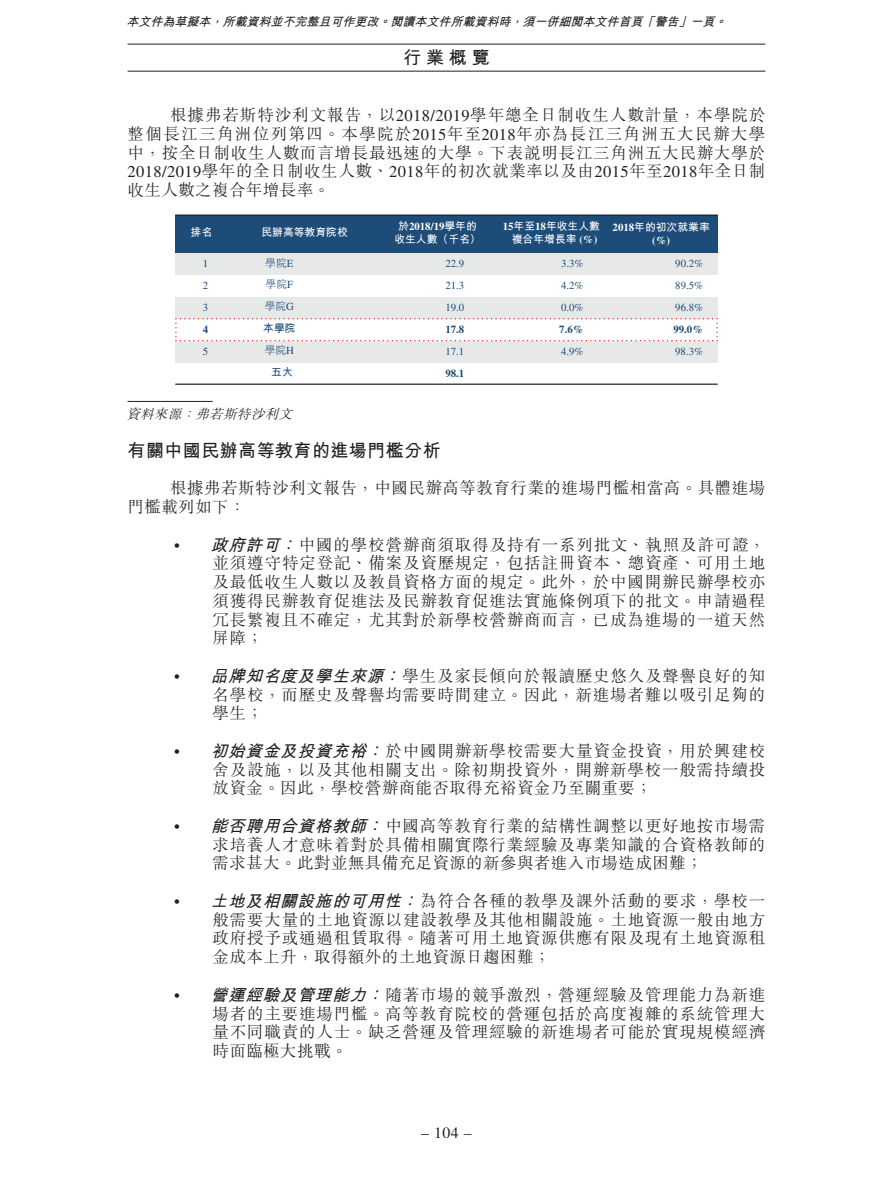
<style>
.page{position:relative;width:893px;height:1191px;background:#fff}
.page>*{position:absolute;margin:0;border:0;box-sizing:border-box;transform-origin:0 0}
.t1{font:700 18px "M Hei HK";letter-spacing:.025em;color:#231f20}
.t2{font:700 17.85px "M Hei HK";color:#231f20}
.t3{font:300 16.5px/18.8px "M Sung HK";letter-spacing:.05em;color:#231f20;text-align:justify}
.t4{font:300 16.5px/18.8px "M Sung HK";letter-spacing:.03em;color:#231f20}
.t5{font:15.75px "Times LT Std";color:#231f20}
.t6{font:italic 300 13.5px "M Sung HK";color:#231f20}
.t7{font:italic 700 12px "M Hei HK";color:#231f20}
.t8{font:10.8px "Times LT Std";color:#1c4c79}
.t9{font:10.8px/12.9px "M Hei HK Bold E Ten B5 H";color:#fff;text-align:center}
.t10{font:700 10.8px "Times LT Std";color:#1c4c79}
.t11{font:700 10.8px "Times LT Std";color:#fff}
.t12{font:10.8px/21.9px "M Sung HK Light E Ten B5 H";color:#1c4c79}
.t13{font:10.8px "M Hei HK Bold E Ten B5 H";color:#1c4c79}
.s1{font-family:"Times LT Std";font-weight:400}
.s2{font-family:"M Hei HK Bold E Ten B5 H";font-weight:400}
.s3{font-family:"Times LT Std";font-weight:700}
.s4{font-family:"Times LT Std"}
.s5{font-family:"M Hei HK";font-weight:700;font-style:italic}
</style>
<div class="page">
<hr style="left:128px;top:44px;width:637px;height:1px;background:#231f20">
<hr style="left:128px;top:71px;width:637px;height:1px;background:#231f20">
<div style="left:175px;top:253px;width:543px;height:22px;background:#e7e9e9"></div>
<div style="left:175px;top:297px;width:543px;height:22px;background:#e7e9e9"></div>
<div style="left:175px;top:341px;width:543px;height:21px;background:#e7e9e9"></div>
<div style="left:175px;top:215px;width:543px;height:37px;background:#1e4c79"></div>
<hr style="left:175px;top:214px;width:543px;height:2px;background:#231f20">
<hr style="left:175px;top:383px;width:543px;height:2px;background:#231f20">
<svg style="left:175px;top:318px;width:543px;height:23px"></svg>
<hr style="left:128px;top:401px;width:85px;height:1px;background:#231f20">
<p class="t7" style="left:126px;top:12px;width:606px">本文件為草擬本，所載資料並不完整且可作更改。閱讀本文件所載資料時，須一併細閱本文件首頁「警告」一頁。</p>
<p class="t2" style="left:403px;top:45px;width:88px">行業概覽</p>
<p class="t3" style="left:128px;top:105px;width:639px;text-indent:43px">根據弗若斯特沙利文報告，以<span class="s1">2018/2019</span>學年總全日制收生人數計量，本學院於整個長江三角洲位列第四。本學院於<span class="s1">2015</span>年至<span class="s1">2018</span>年亦為長江三角洲五大民辦大學中，按全日制收生人數而言增長最迅速的大學。下表說明長江三角洲五大民辦大學於<span class="s1">2018/2019</span>學年的全日制收生人數、<span class="s1">2018</span>年的初次就業率以及由<span class="s1">2015</span>年至<span class="s1">2018</span>年全日制收生人數之複合年增長率。</p>
<p class="t9" style="left:191px;top:225px;width:23px">排名</p>
<p class="t9" style="left:261px;top:225px;width:88px">民辦高等教育院校</p>
<p class="t11" style="left:398px;top:220px;width:80px"><span class="s2">於</span>2018/19<span class="s2">學年的</span></p>
<p class="t9" style="left:394px;top:231px;width:88px">收生人數（千名）</p>
<p class="t9" style="left:503px;top:218px;width:99px"><span class="s3">15</span>年至<span class="s3">18</span>年收生人數複合年增長率 <span class="s3">(%)</span></p>
<p class="t9" style="left:613px;top:220px;width:99px"><span class="s3">2018</span>年的初次就業率</p>
<p class="t11" style="left:652px;top:234px;width:19px">(%)</p>
<p class="t12" style="left:265px;top:251px;width:30px">學院<span class="s4">E</span></p>
<p class="t8" style="left:203px;top:258px;width:7px">1</p>
<p class="t8" style="left:445px;top:258px;width:20px">22.9</p>
<p class="t8" style="left:561px;top:258px;width:24px">3.3%</p>
<p class="t8" style="left:675px;top:258px;width:29px">90.2%</p>
<p class="t8" style="left:203px;top:279px;width:7px">2</p>
<p class="t8" style="left:445px;top:279px;width:20px">21.3</p>
<p class="t8" style="left:561px;top:279px;width:24px">4.2%</p>
<p class="t8" style="left:675px;top:279px;width:29px">89.5%</p>
<p class="t8" style="left:203px;top:301px;width:7px">3</p>
<p class="t8" style="left:445px;top:301px;width:20px">19.0</p>
<p class="t8" style="left:561px;top:301px;width:24px">0.0%</p>
<p class="t8" style="left:675px;top:301px;width:29px">96.8%</p>
<p class="t10" style="left:203px;top:323px;width:7px">4</p>
<p class="t10" style="left:445px;top:323px;width:20px">17.8</p>
<p class="t10" style="left:559px;top:323px;width:26px">7.6%</p>
<p class="t10" style="left:673px;top:323px;width:31px">99.0%</p>
<p class="t8" style="left:203px;top:345px;width:7px">5</p>
<p class="t8" style="left:445px;top:345px;width:20px">17.1</p>
<p class="t8" style="left:561px;top:345px;width:24px">4.9%</p>
<p class="t8" style="left:675px;top:345px;width:29px">98.3%</p>
<p class="t12" style="left:265px;top:273px;width:31px">學院<span class="s4">F</span>學院<span class="s4">G</span></p>
<p class="t12" style="left:265px;top:339px;width:31px">學院<span class="s4">H</span></p>
<p class="t13" style="left:263px;top:320px;width:34px">本學院</p>
<p class="t13" style="left:271px;top:364px;width:23px">五大</p>
<p class="t6" style="left:126px;top:404px;width:172px">資料來源：弗若斯特沙利文</p>
<p class="t1" style="left:128px;top:437px;width:315px">有關中國民辦高等教育的進場門檻分析</p>
<p class="t4" style="left:128px;top:478px;width:639px;text-indent:43px">根據弗若斯特沙利文報告，中國民辦高等教育行業的進場門檻相當高。具體進場門檻載列如下：</p>
<p class="t3" style="left:213px;top:534px;width:554px;text-indent:-38px"><span class="s1">•</span> <span class="s5">政府許可：</span>中國的學校營辦商須取得及持有一系列批文、執照及許可證，並須遵守特定登記、備案及資歷規定，包括註冊資本、總資產、可用土地及最低收生人數以及教員資格方面的規定。此外，於中國開辦民辦學校亦須獲得民辦教育促進法及民辦教育促進法實施條例項下的批文。申請過程冗長繁複且不確定，尤其對於新學校營辦商而言，已成為進場的一道天然屏障；</p>
<p class="t3" style="left:213px;top:665px;width:554px;text-indent:-38px"><span class="s1">•</span> <span class="s5">品牌知名度及學生來源：</span>學生及家長傾向於報讀歷史悠久及聲譽良好的知名學校，而歷史及聲譽均需要時間建立。因此，新進場者難以吸引足夠的學生；</p>
<p class="t3" style="left:213px;top:740px;width:554px;text-indent:-38px"><span class="s1">•</span> <span class="s5">初始資金及投資充裕：</span>於中國開辦新學校需要大量資金投資，用於興建校舍及設施，以及其他相關支出。除初期投資外，開辦新學校一般需持續投放資金。因此，學校營辦商能否取得充裕資金乃至關重要；</p>
<p class="t3" style="left:213px;top:815px;width:554px;text-indent:-38px"><span class="s1">•</span> <span class="s5">能否聘用合資格教師：</span>中國高等教育行業的結構性調整以更好地按市場需求培養人才意味着對於具備相關實際行業經驗及專業知識的合資格教師的需求甚大。此對並無具備充足資源的新參與者進入市場造成困難；</p>
<p class="t3" style="left:213px;top:890px;width:554px;text-indent:-38px"><span class="s1">•</span> <span class="s5">土地及相關設施的可用性：</span>為符合各種的教學及課外活動的要求，學校一般需要大量的土地資源以建設教學及其他相關設施。土地資源一般由地方政府授予或通過租賃取得。隨著可用土地資源供應有限及現有土地資源租金成本上升，取得額外的土地資源日趨困難；</p>
<p class="t3" style="left:213px;top:984px;width:554px;text-indent:-38px"><span class="s1">•</span> <span class="s5">營運經驗及管理能力：</span>隨著市場的競爭激烈，營運經驗及管理能力為新進場者的主要進場門檻。高等教育院校的營運包括於高度複雜的系統管理大量不同職責的人士。缺乏營運及管理經驗的新進場者可能於實現規模經濟時面臨極大挑戰。</p>
<p class="t10" style="left:445px;top:367px;width:20px">98.1</p>
<p class="t5" style="left:421px;top:1124px;width:52px">– 104 –</p>
</div>
